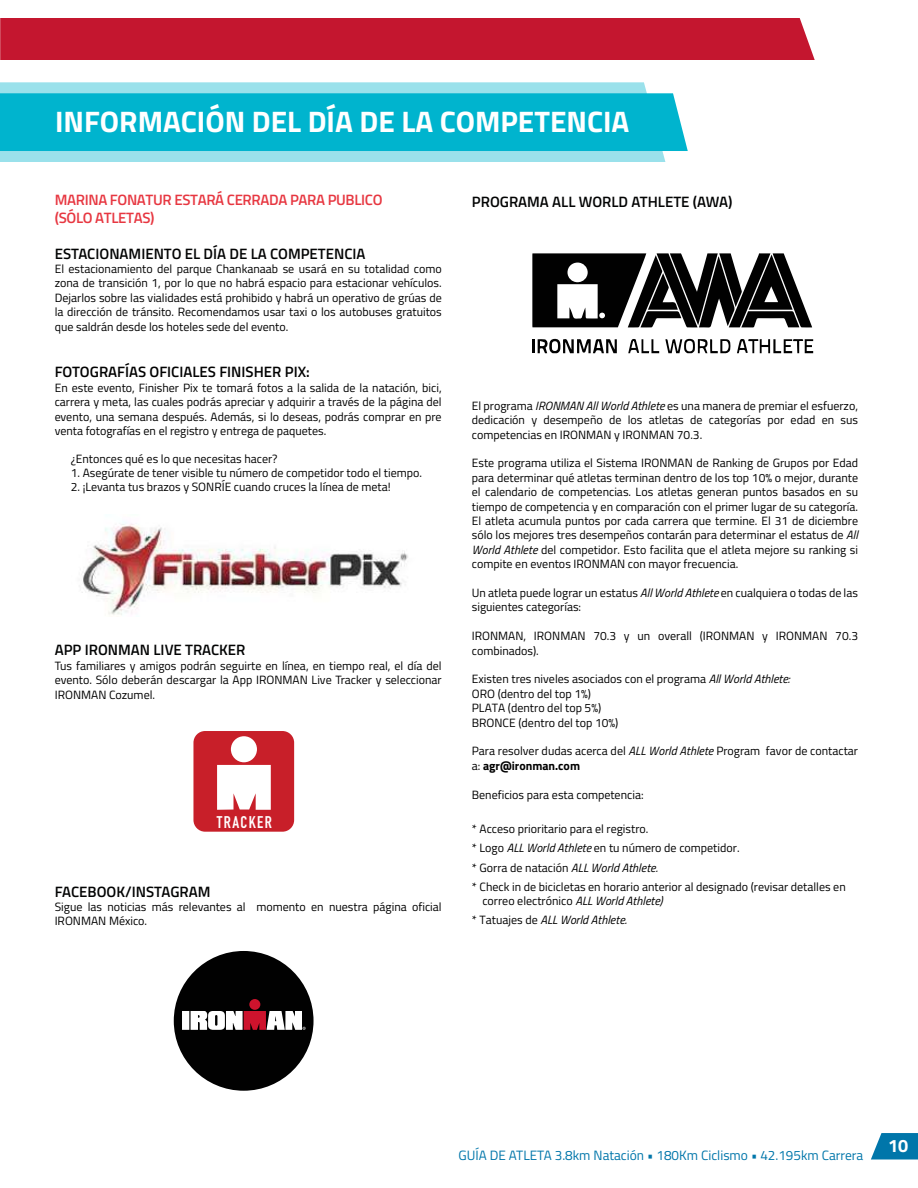
<style>
.page{position:relative;width:918px;height:1188px;background:#fff}
.page>*{position:absolute;margin:0;border:0;box-sizing:border-box;transform-origin:0 0}
.t1{font:700 29.7px "Titillium Web";color:#fff}
.t2{font:700 18px "Titillium Web";color:#fff}
.t3{font:700 16.65px "DIN Condensed";letter-spacing:.085em;color:#fff}
.t4{font:600 15px "Titillium Web";color:#020303}
.t5{font:600 15px/18px "Titillium Web";letter-spacing:-.025em;color:#e73741}
.t6{font:600 15px "Titillium Web";color:#010101}
.t7{font:13.5px "Titillium Web";color:#0076aa}
.t8{font:12px/14.4px "Titillium Web";color:#010101}
.t9{font:italic 12px/19.5px "Titillium Web";color:#010101}
.s1{font-style:italic}
.s2{font-weight:700}
.s3{font-style:normal}
</style>
<div class="page">
<div style="left:0;top:18px;width:815px;height:42px;background:#c4162f"></div>
<svg style="left:871px;top:1133px;width:47px;height:27px"></svg>
<svg style="left:665px;top:93px;width:23px;height:58px"></svg>
<svg style="left:0;top:82px;width:665px;height:80px;background:#2bc0d6"></svg>
<div style="left:174px;top:951px;width:140px;height:140px;background:#010101;border-radius:50%"></div>
<div style="left:182px;top:1011px;width:7px;height:19px;background:#fff"></div>
<div style="left:249px;top:999px;width:11px;height:11px;background:#ce132d;border-radius:50%"></div>
<svg style="left:191px;top:1011px;width:115px;height:19px;background:#cca9ae"></svg>
<svg style="left:665px;top:339px;width:65px;height:14px"></svg>
<svg style="left:737px;top:339px;width:76px;height:14px"></svg>
<svg style="left:628px;top:339px;width:31px;height:14px"></svg>
<svg style="left:532px;top:339px;width:85px;height:14px"></svg>
<svg style="left:532px;top:253px;width:280px;height:75px"></svg>
<div style="left:193px;top:731px;width:101px;height:101px;background:#c81f29;border-radius:12px"></div>
<div style="left:231px;top:736px;width:26px;height:26px;background:#fff;border-radius:50%"></div>
<svg style="left:217px;top:765px;width:54px;height:45px;background:#fbf2f3"></svg>
<img style="left:81px;top:522px;width:327px;height:93px">
<h1 class="t1" style="left:55px;top:99px;width:576px">INFORMACIÓN DEL DÍA DE LA COMPETENCIA</h1>
<p class="t5" style="left:55px;top:190px;width:329px">MARINA FONATUR ESTARÁ CERRADA PARA PUBLICO (SÓLO ATLETAS)</p>
<p class="t4" style="left:55px;top:242px;width:312px">ESTACIONAMIENTO EL DÍA DE LA COMPETENCIA</p>
<p class="t8" style="left:55px;top:261px;width:389px;text-align:justify">El estacionamiento del parque Chankanaab se usará en su totalidad como zona de transición 1, por lo que no habrá espacio para estacionar vehículos.<br>Dejarlos sobre las vialidades está prohibido y habrá un operativo de grúas de la dirección de tránsito. Recomendamos usar taxi o los autobuses gratuitos que saldrán desde los hoteles sede del evento.</p>
<p class="t6" style="left:55px;top:361px;width:257px">FOTOGRAFÍAS OFICIALES FINISHER PIX:</p>
<p class="t8" style="left:55px;top:380px;width:389px;text-align:justify">En este evento, Finisher Pix te tomará fotos a la salida de la natación, bici, carrera y meta, las cuales podrás apreciar y adquirir a través de la página del evento, una semana después. Además, si lo deseas, podrás comprar en pre venta fotografías en el registro y entrega de paquetes.</p>
<p class="t8" style="left:71px;top:451px;width:208px">¿Entonces qué es lo que necesitas hacer?</p>
<p class="t8" style="left:71px;top:465px;width:353px">1. Asegúrate de tener visible tu número de competidor todo el tiempo.</p>
<p class="t8" style="left:71px;top:479px;width:322px">2. ¡Levanta tus brazos y SONRÍE cuando cruces la línea de meta!</p>
<p class="t4" style="left:55px;top:639px;width:192px">APP IRONMAN LIVE TRACKER</p>
<p class="t8" style="left:55px;top:658px;width:389px;text-align:justify">Tus familiares y amigos podrán seguirte en línea, en tiempo real, el día del evento. Sólo deberán descargar la App IRONMAN Live Tracker y seleccionar IRONMAN Cozumel.</p>
<h3 class="t3" style="left:217px;top:811px;width:56px">TRACKER</h3>
<p class="t4" style="left:55px;top:880px;width:157px">FACEBOOK/INSTAGRAM</p>
<p class="t8" style="left:55px;top:899px;width:389px">Sigue las noticias más relevantes al momento en nuestra página oficial<br>IRONMAN México.</p>
<p class="t4" style="left:472px;top:190px;width:262px">PROGRAMA ALL WORLD ATHLETE (AWA)</p>
<p class="t8" style="left:472px;top:398px;width:388px;text-align:justify">El programa <span class="s1">IRONMAN All World Athlete</span> es una manera de premiar el esfuerzo, dedicación y desempeño de los atletas de categorías por edad en sus competencias en IRONMAN y IRONMAN 70.3.</p>
<p class="t8" style="left:472px;top:455px;width:388px;text-align:justify">Este programa utiliza el Sistema IRONMAN de Ranking de Grupos por Edad para determinar qué atletas terminan dentro de los top 10% o mejor, durante el calendario de competencias. Los atletas generan puntos basados en su tiempo de competencia y en comparación con el primer lugar de su categoría.<br>El atleta acumula puntos por cada carrera que termine. El 31 de diciembre sólo los mejores tres desempeños contarán para determinar el estatus de <span class="s1">All World Athlete</span> del competidor. Esto facilita que el atleta mejore su ranking si compite en eventos IRONMAN con mayor frecuencia.</p>
<p class="t8" style="left:472px;top:585px;width:388px">Un atleta puede lograr un estatus <span class="s1">All World Athlete</span> en cualquiera o todas de las siguientes categorías:</p>
<p class="t8" style="left:472px;top:628px;width:388px">IRONMAN, IRONMAN 70.3 y un overall (IRONMAN y IRONMAN 70.3 combinados).</p>
<p class="t8" style="left:472px;top:671px;width:320px">Existen tres niveles asociados con el programa <span class="s1">All World Athlete:<br></span>ORO (dentro del top 1%)<br>PLATA (dentro del top 5%)<br>BRONCE (dentro del top 10%)</p>
<p class="t8" style="left:472px;top:743px;width:388px">Para resolver dudas acerca del <span class="s1">ALL World Athlete</span> Program favor de contactar a: <span class="s2">agr@ironman.com</span></p>
<p class="t8" style="left:472px;top:787px;width:173px">Beneficios para esta competencia:</p>
<p class="t8" style="left:472px;top:818px;width:375px;line-height:19.5px">* Acceso prioritario para el registro.<br>* Logo <span class="s1">ALL World Athlete</span> en tu número de competidor.<br>* Gorra de natación <span class="s1">ALL World Athlete.<br></span>* Check in de bicicletas en horario anterior al designado (revisar detalles en</p>
<p class="t9" style="left:472px;top:890px;width:192px;text-indent:11px"><span class="s3">correo electrónico</span> ALL World Athlete) <span class="s3">* Tatuajes de</span> ALL World Athlete.</p>
<p class="t7" style="left:458px;top:1145px;width:407px">GUÍA DE ATLETA 3.8km Natación • 180Km Ciclismo • 42.195km Carrera</p>
<h2 class="t2" style="left:888px;top:1132px;width:22px">10</h2>
</div>
